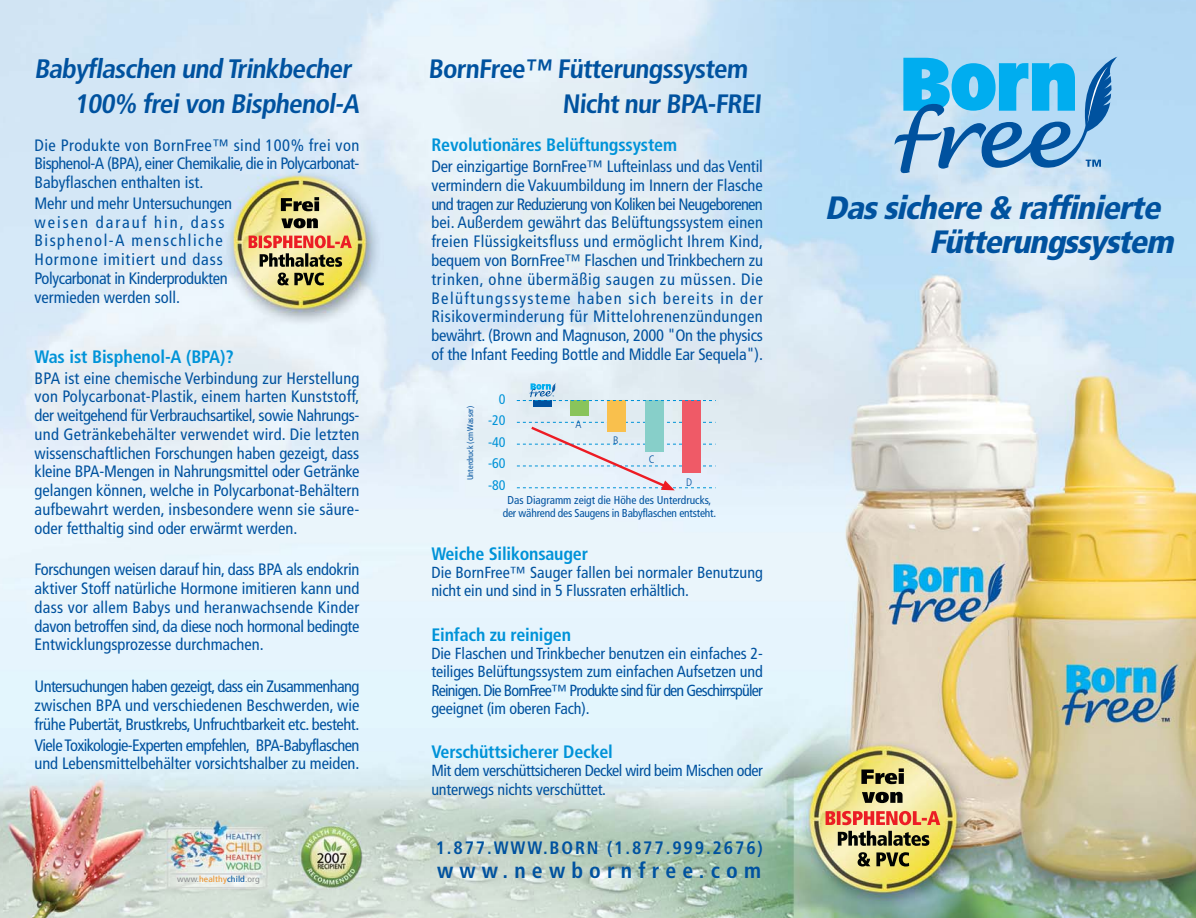
<style>
.page{position:relative;width:1196px;height:918px;background:#fff}
.page>*{position:absolute;margin:0;border:0;box-sizing:border-box;transform-origin:0 0}
.t1{font:italic 900 condensed 32.25px/33.9px "Frutiger";color:#00529f}
.t2{font:italic 700 condensed 26.7px/35px "Frutiger";color:#00529f;text-align:right}
.t3{font:700 condensed 26.55px/35.1px "Frutiger";color:#00529f}
.t4{font:700 condensed 21.9px "Frutiger";letter-spacing:.28em;color:#00529f}
.t5{font:700 condensed 18px "Frutiger";letter-spacing:-.01em;color:#0093d8}
.t6{font:700 condensed 18px "Frutiger";letter-spacing:.105em;color:#00529f}
.t7{font:condensed 16.5px/18.8px "Frutiger";letter-spacing:-.01em;color:#00529f;text-align:justify}
.t8{font:condensed 16.5px/18.8px "Frutiger";letter-spacing:-.035em;color:#00529f}
.t9{font:condensed 16.05px/18.3px "Frutiger";letter-spacing:-.01em;color:#00529f}
.t10{font:condensed 16.05px/18.3px "Frutiger";letter-spacing:-.03em;color:#00529f}
.t11{font:condensed 13.95px/21.5px "Frutiger";color:#0093d8;text-align:justify}
.t12{font:condensed 11.4px/12.9px "Frutiger";letter-spacing:-.015em;color:#00529f;text-align:center}
.t13{font:300 condensed 10.8px "Frutiger";color:#00529f}
.t14{font:condensed 8.55px "Frutiger";letter-spacing:.01em;color:#8d8f92;scale:1.14 1}
.t15{font:condensed 8.25px "Frutiger";color:#00529f}
.s1{color:#ed9028}
.s2{color:#00529f}
</style>
<div class="page">
<img style="left:0;top:0;width:1195px;height:918px">
<img style="left:861px;top:768px;width:42px;height:35px">
<img style="left:825px;top:811px;width:115px;height:35px">
<img style="left:281px;top:197px;width:38px;height:31px">
<img style="left:248px;top:235px;width:104px;height:32px">
<div style="left:682px;top:400px;width:18px;height:73px;background:#ef5a67"></div>
<div style="left:645px;top:400px;width:18px;height:52px;background:#87cfc9"></div>
<div style="left:607px;top:400px;width:19px;height:32px;background:#f9c04d"></div>
<div style="left:570px;top:400px;width:18px;height:16px;background:#89c45b"></div>
<div style="left:533px;top:400px;width:18px;height:7px;background:#00529f"></div>
<svg style="left:517px;top:383px;width:198px;height:18px;background:#cfe3ed"></svg>
<svg style="left:517px;top:422px;width:198px;height:68px;background:#ddd9e0"></svg>
<svg style="left:894px;top:57px;width:223px;height:116px;background:#6bb7e2"></svg>
<h2 class="t2" style="left:34px;top:53px;width:330px">Babyflaschen und Trinkbecher<br>100% frei von Bisphenol-A</h2>
<p class="t7" style="left:35px;top:137px;width:326px">Die Produkte von BornFree™ sind 100% frei von Bisphenol-A (BPA), einer Chemikalie, die in Polycarbonat-Babyflaschen enthalten ist.</p>
<p class="t7" style="left:35px;top:195px;width:199px;text-align:left">Mehr und mehr Untersuchungen weisen darauf hin, dass<br>Bisphenol-A menschliche<br>Hormone imitiert und dass<br>Polycarbonat in Kinderprodukten vermieden werden soll.</p>
<p class="t5" style="left:35px;top:349px;width:201px">Was ist Bisphenol-A (BPA)?</p>
<p class="t7" style="left:35px;top:370px;width:326px">BPA ist eine chemische Verbindung zur Herstellung von Polycarbonat-Plastik, einem harten Kunststoff, der weitgehend für Verbrauchsartikel, sowie Nahrungs&shy;und Getränkebehälter verwendet wird. Die letzten wissenschaftlichen Forschungen haben gezeigt, dass kleine BPA-Mengen in Nahrungsmittel oder Getränke gelangen können, welche in Polycarbonat-Behältern aufbewahrt werden, insbesondere wenn sie säure&shy;oder fetthaltig sind oder erwärmt werden.</p>
<p class="t7" style="left:35px;top:561px;width:326px">Forschungen weisen darauf hin, dass BPA als endokrin aktiver Stoff natürliche Hormone imitieren kann und dass vor allem Babys und heranwachsende Kinder davon betroffen sind, da diese noch hormonal bedingte Entwicklungsprozesse durchmachen.</p>
<p class="t7" style="left:35px;top:678px;width:326px">Untersuchungen haben gezeigt, dass ein Zusammenhang zwischen BPA und verschiedenen Beschwerden, wie frühe Pubertät, Brustkrebs, Unfruchtbarkeit etc. besteht.</p>
<p class="t8" style="left:35px;top:737px;width:326px">Viele Toxikologie-Experten empfehlen, BPA-Babyflaschen und Lebensmittelbehälter vorsichtshalber zu meiden.</p>
<p class="t14" style="left:177px;top:875px;width:74px">www.<span class="s1">healthy</span><span class="s2">child</span>.org</p>
<h3 class="t3" style="left:562px;top:53px;width:203px;text-indent:-134px">BornFree™ Fütterungssystem<br>Nicht nur BPA-FREI</h3>
<p class="t5" style="left:431px;top:138px;width:247px">Revolutionäres Belüftungssystem</p>
<p class="t7" style="left:431px;top:158px;width:333px">Der einzigartige BornFree™ Lufteinlass und das Ventil vermindern die Vakuumbildung im Innern der Flasche und tragen zur Reduzierung von Koliken bei Neugeborenen bei. Außerdem gewährt das Belüftungssystem einen freien Flüssigkeitsfluss und ermöglicht Ihrem Kind, bequem von BornFree™ Flaschen und Trinkbechern zu trinken, ohne übermäßig saugen zu müssen. Die Belüftungssysteme haben sich bereits in der Risikoverminderung für Mittelohrenenzündungen bewährt. (Brown and Magnuson, 2000 "On the physics of the Infant Feeding Bottle and Middle Ear Sequela").</p>
<p class="t15" style="left:467px;top:480px;width:76px;rotate:-90deg">Unterdruck (cm Wasser)</p>
<p class="t11" style="left:488px;top:389px;width:19px;text-indent:11px">0 -20 -40 -60 -80</p>
<p class="t13" style="left:575px;top:419px;width:8px">A</p>
<p class="t13" style="left:613px;top:436px;width:7px">B</p>
<p class="t13" style="left:649px;top:455px;width:7px">C</p>
<p class="t13" style="left:686px;top:477px;width:8px">D</p>
<p class="t12" style="left:502px;top:495px;width:215px">Das Diagramm zeigt die Höhe des Unterdrucks, der während des Saugens in Babyflaschen entsteht.</p>
<p class="t5" style="left:431px;top:546px;width:158px">Weiche Silikonsauger</p>
<p class="t9" style="left:431px;top:565px;width:333px">Die BornFree™ Sauger fallen bei normaler Benutzung nicht ein und sind in 5 Flussraten erhältlich.</p>
<p class="t5" style="left:431px;top:627px;width:141px">Einfach zu reinigen</p>
<p class="t9" style="left:431px;top:645px;width:333px;text-align:justify">Die Flaschen und Trinkbecher benutzen ein einfaches 2- teiliges Belüftungssystem zum einfachen Aufsetzen und Reinigen. Die BornFree™ Produkte sind für den Geschirrspüler geeignet (im oberen Fach).</p>
<p class="t5" style="left:431px;top:744px;width:183px">Verschüttsicherer Deckel</p>
<p class="t10" style="left:431px;top:763px;width:333px">Mit dem verschüttsicheren Deckel wird beim Mischen oder unterwegs nichts verschüttet.</p>
<p class="t6" style="left:435px;top:840px;width:329px">1.877.WWW.BORN (1.877.999.2676)</p>
<h3 class="t4" style="left:437px;top:861px;width:325px">www.newbornfree.com</h3>
<h1 class="t1" style="left:929px;top:194px;width:252px;text-indent:-104px">Dassichere &amp; raffinierte<br>Fütterungssystem</h1>
</div>
